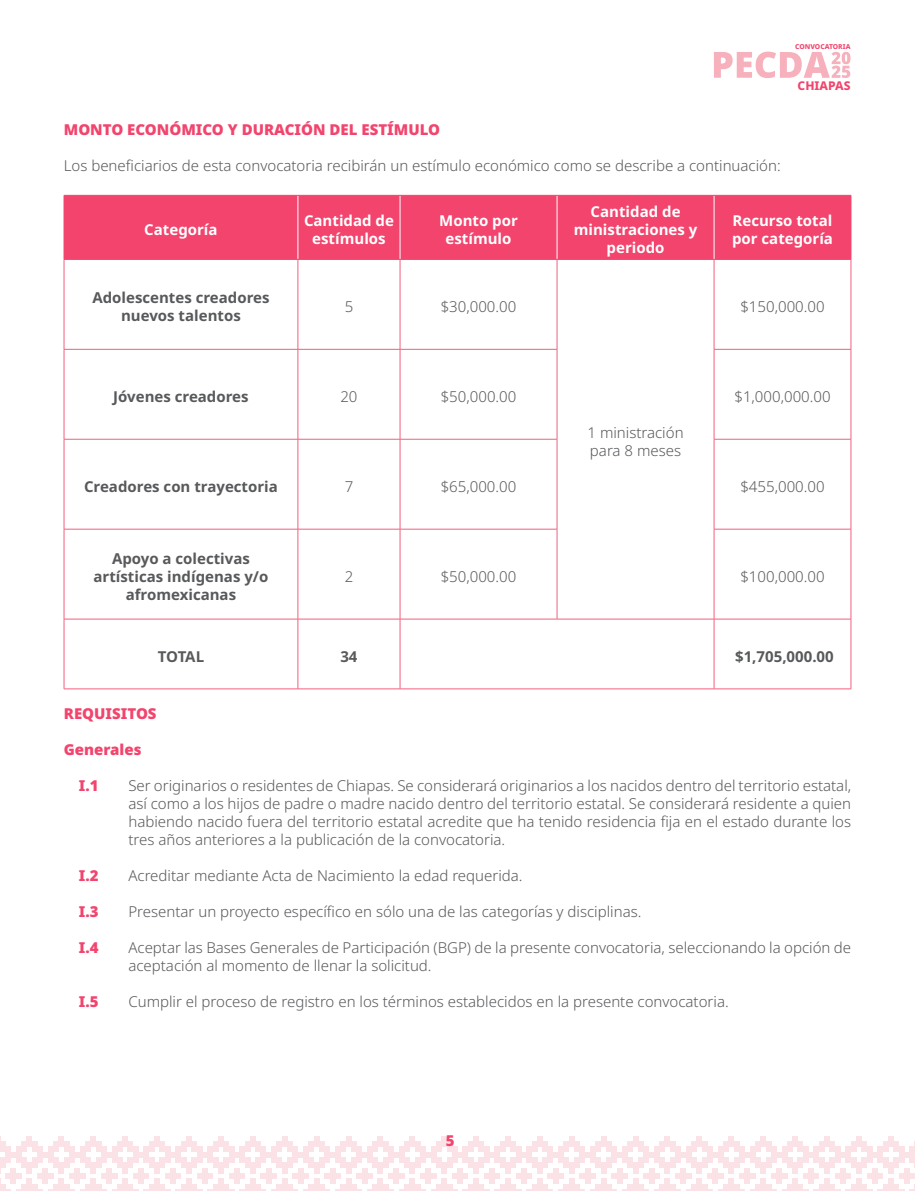
<style>
.page{position:relative;width:915px;height:1191px;background:#fff}
.page>*{position:absolute;margin:0;border:0;box-sizing:border-box;transform-origin:0 0}
.t1{font:300 15px/18px "Noto Sans";color:#58595b}
.t2{font:700 15px/18px "Noto Sans";color:#58595b;text-align:center}
.t3{font:700 15px/18px "Noto Sans";color:#fff;text-align:center}
.t4{font:900 15px "Noto Sans";color:#f2446d}
.t5{font:800 12px "Noto Sans";color:#f2446d}
.t6{font:800 6.75px "Noto Sans";color:#f2446d}
</style>
<div class="page">
<svg style="left:714px;top:52px;width:136px;height:26px"></svg>
<svg style="left:0;top:1136px;width:915px;height:55px"></svg>
<div style="left:65px;top:196px;width:785px;height:63px;background:#f2446d"></div>
<hr style="left:64px;top:259px;width:1px;height:90px;background:#f35f7d">
<hr style="left:297px;top:259px;width:1px;height:90px;background:#f35f7d">
<hr style="left:399px;top:259px;width:1px;height:90px;background:#f35f7d">
<hr style="left:556px;top:259px;width:1px;height:90px;background:#f35f7d">
<hr style="left:713px;top:259px;width:1px;height:90px;background:#f35f7d">
<hr style="left:850px;top:259px;width:1px;height:90px;background:#f35f7d">
<hr style="left:64px;top:349px;width:234px;height:1px;background:#f35f7d">
<hr style="left:64px;top:349px;width:1px;height:90px;background:#f35f7d">
<hr style="left:298px;top:349px;width:102px;height:1px;background:#f35f7d">
<hr style="left:297px;top:349px;width:1px;height:90px;background:#f35f7d">
<hr style="left:400px;top:349px;width:157px;height:1px;background:#f35f7d">
<hr style="left:399px;top:349px;width:1px;height:90px;background:#f35f7d">
<hr style="left:556px;top:349px;width:1px;height:90px;background:#f35f7d">
<hr style="left:713px;top:349px;width:137px;height:1px;background:#f35f7d">
<hr style="left:713px;top:349px;width:1px;height:90px;background:#f35f7d">
<hr style="left:850px;top:349px;width:1px;height:90px;background:#f35f7d">
<hr style="left:64px;top:439px;width:234px;height:1px;background:#f35f7d">
<hr style="left:64px;top:439px;width:1px;height:90px;background:#f35f7d">
<hr style="left:298px;top:439px;width:102px;height:1px;background:#f35f7d">
<hr style="left:297px;top:439px;width:1px;height:90px;background:#f35f7d">
<hr style="left:400px;top:439px;width:157px;height:1px;background:#f35f7d">
<hr style="left:399px;top:439px;width:1px;height:90px;background:#f35f7d">
<hr style="left:556px;top:439px;width:1px;height:90px;background:#f35f7d">
<hr style="left:713px;top:439px;width:137px;height:1px;background:#f35f7d">
<hr style="left:713px;top:439px;width:1px;height:90px;background:#f35f7d">
<hr style="left:850px;top:439px;width:1px;height:90px;background:#f35f7d">
<hr style="left:64px;top:529px;width:234px;height:1px;background:#f35f7d">
<hr style="left:64px;top:529px;width:1px;height:90px;background:#f35f7d">
<hr style="left:298px;top:529px;width:102px;height:1px;background:#f35f7d">
<hr style="left:297px;top:529px;width:1px;height:90px;background:#f35f7d">
<hr style="left:400px;top:529px;width:157px;height:1px;background:#f35f7d">
<hr style="left:399px;top:529px;width:1px;height:90px;background:#f35f7d">
<hr style="left:556px;top:529px;width:1px;height:90px;background:#f35f7d">
<hr style="left:713px;top:529px;width:137px;height:1px;background:#f35f7d">
<hr style="left:713px;top:529px;width:1px;height:90px;background:#f35f7d">
<hr style="left:850px;top:529px;width:1px;height:90px;background:#f35f7d">
<hr style="left:64px;top:619px;width:234px;height:1px;background:#f35f7d">
<hr style="left:64px;top:619px;width:1px;height:69px;background:#f35f7d">
<hr style="left:298px;top:619px;width:102px;height:1px;background:#f35f7d">
<hr style="left:297px;top:619px;width:1px;height:69px;background:#f35f7d">
<hr style="left:400px;top:619px;width:157px;height:1px;background:#f35f7d">
<hr style="left:399px;top:619px;width:1px;height:69px;background:#f35f7d">
<hr style="left:557px;top:619px;width:156px;height:1px;background:#f35f7d">
<hr style="left:713px;top:619px;width:137px;height:1px;background:#f35f7d">
<hr style="left:713px;top:619px;width:1px;height:69px;background:#f35f7d">
<hr style="left:850px;top:619px;width:1px;height:69px;background:#f35f7d">
<hr style="left:64px;top:688px;width:234px;height:1px;background:#f35f7d">
<hr style="left:298px;top:688px;width:102px;height:1px;background:#f35f7d">
<hr style="left:400px;top:688px;width:157px;height:1px;background:#f35f7d">
<hr style="left:557px;top:688px;width:156px;height:1px;background:#f35f7d">
<hr style="left:713px;top:688px;width:137px;height:1px;background:#f35f7d">
<hr style="left:297px;top:195px;width:1px;height:64px;background:#fff">
<hr style="left:399px;top:195px;width:1px;height:64px;background:#fff">
<hr style="left:556px;top:195px;width:1px;height:64px;background:#fff">
<hr style="left:713px;top:195px;width:1px;height:64px;background:#fff">
<hr style="left:64px;top:195px;width:1px;height:64px;background:#f2446d">
<hr style="left:64px;top:195px;width:234px;height:1px;background:#f2446d">
<hr style="left:298px;top:195px;width:102px;height:1px;background:#f2446d">
<hr style="left:400px;top:195px;width:157px;height:1px;background:#f2446d">
<hr style="left:557px;top:195px;width:156px;height:1px;background:#f2446d">
<hr style="left:713px;top:195px;width:137px;height:1px;background:#f2446d">
<hr style="left:850px;top:195px;width:1px;height:64px;background:#f2446d">
<hr style="left:64px;top:259px;width:234px;height:1px;background:#f2446d">
<hr style="left:298px;top:259px;width:102px;height:1px;background:#f2446d">
<hr style="left:400px;top:259px;width:157px;height:1px;background:#f2446d">
<hr style="left:557px;top:259px;width:156px;height:1px;background:#f2446d">
<hr style="left:713px;top:259px;width:137px;height:1px;background:#f2446d">
<p class="t4" style="left:64px;top:118px;width:378px">MONTO ECONÓMICO Y DURACIÓN DEL ESTÍMULO</p>
<p class="t1" style="left:64px;top:157px;width:718px">Los beneficiarios de esta convocatoria recibirán un estímulo económico como se describe a continuación:</p>
<p class="t6" style="left:795px;top:42px;width:57px">CONVOCATORIA</p>
<p class="t5" style="left:797px;top:77px;width:54px">CHIAPAS</p>
<p class="t3" style="left:144px;top:221px;width:75px">Categoría</p>
<p class="t3" style="left:304px;top:212px;width:91px">Cantidad de estímulos</p>
<p class="t3" style="left:439px;top:212px;width:80px">Monto por estímulo</p>
<p class="t3" style="left:573px;top:203px;width:125px">Cantidad de ministraciones y periodo</p>
<p class="t3" style="left:731px;top:212px;width:102px;text-align:left">Recurso total por categoría</p>
<p class="t2" style="left:92px;top:289px;width:178px">Adolescentes creadores nuevos talentos</p>
<p class="t1" style="left:344px;top:298px;width:10px">5</p>
<p class="t1" style="left:440px;top:298px;width:77px">$30,000.00</p>
<p class="t1" style="left:740px;top:298px;width:86px">$150,000.00</p>
<p class="t2" style="left:113px;top:388px;width:137px">Jóvenes creadores</p>
<p class="t1" style="left:340px;top:388px;width:19px">20</p>
<p class="t1" style="left:440px;top:388px;width:77px">$50,000.00</p>
<p class="t1" style="left:734px;top:388px;width:98px">$1,000,000.00</p>
<p class="t1" style="left:587px;top:424px;width:98px">1 ministración para 8 meses</p>
<p class="t2" style="left:84px;top:478px;width:195px">Creadores con trayectoria</p>
<p class="t1" style="left:344px;top:478px;width:10px">7</p>
<p class="t1" style="left:440px;top:478px;width:77px">$65,000.00</p>
<p class="t1" style="left:740px;top:478px;width:86px">$455,000.00</p>
<p class="t2" style="left:93px;top:550px;width:176px">Apoyo a colectivas artísticas indígenas y/o afromexicanas</p>
<p class="t1" style="left:344px;top:568px;width:10px">2</p>
<p class="t1" style="left:440px;top:568px;width:77px">$50,000.00</p>
<p class="t1" style="left:740px;top:568px;width:86px">$100,000.00</p>
<p class="t2" style="left:158px;top:648px;width:48px">TOTAL</p>
<p class="t2" style="left:340px;top:648px;width:19px">34</p>
<p class="t2" style="left:734px;top:648px;width:100px">$1,705,000.00</p>
<p class="t4" style="left:64px;top:702px;width:94px">REQUISITOS</p>
<p class="t4" style="left:64px;top:738px;width:79px">Generales</p>
<p class="t4" style="left:79px;top:774px;width:21px">I.1</p>
<p class="t1" style="left:128px;top:777px;width:724px;text-align:justify">Ser originarios o residentes de Chiapas. Se considerará originarios a los nacidos dentro del territorio estatal, así como a los hijos de padre o madre nacido dentro del territorio estatal. Se considerará residente a quien habiendo nacido fuera del territorio estatal acredite que ha tenido residencia fija en el estado durante los tres años anteriores a la publicación de la convocatoria.</p>
<p class="t4" style="left:79px;top:864px;width:21px">I.2</p>
<p class="t1" style="left:128px;top:867px;width:395px">Acreditar mediante Acta de Nacimiento la edad requerida.</p>
<p class="t4" style="left:79px;top:900px;width:21px">I.3</p>
<p class="t1" style="left:128px;top:903px;width:514px">Presentar un proyecto específico en sólo una de las categorías y disciplinas.</p>
<p class="t4" style="left:79px;top:936px;width:21px">I.4</p>
<p class="t1" style="left:128px;top:939px;width:724px">Aceptar las Bases Generales de Participación (BGP) de la presente convocatoria, seleccionando la opción de aceptación al momento de llenar la solicitud.</p>
<p class="t4" style="left:79px;top:990px;width:21px">I.5</p>
<p class="t1" style="left:128px;top:993px;width:601px">Cumplir el proceso de registro en los términos establecidos en la presente convocatoria.</p>
<p class="t4" style="left:445px;top:1129px;width:10px">5</p>
</div>
